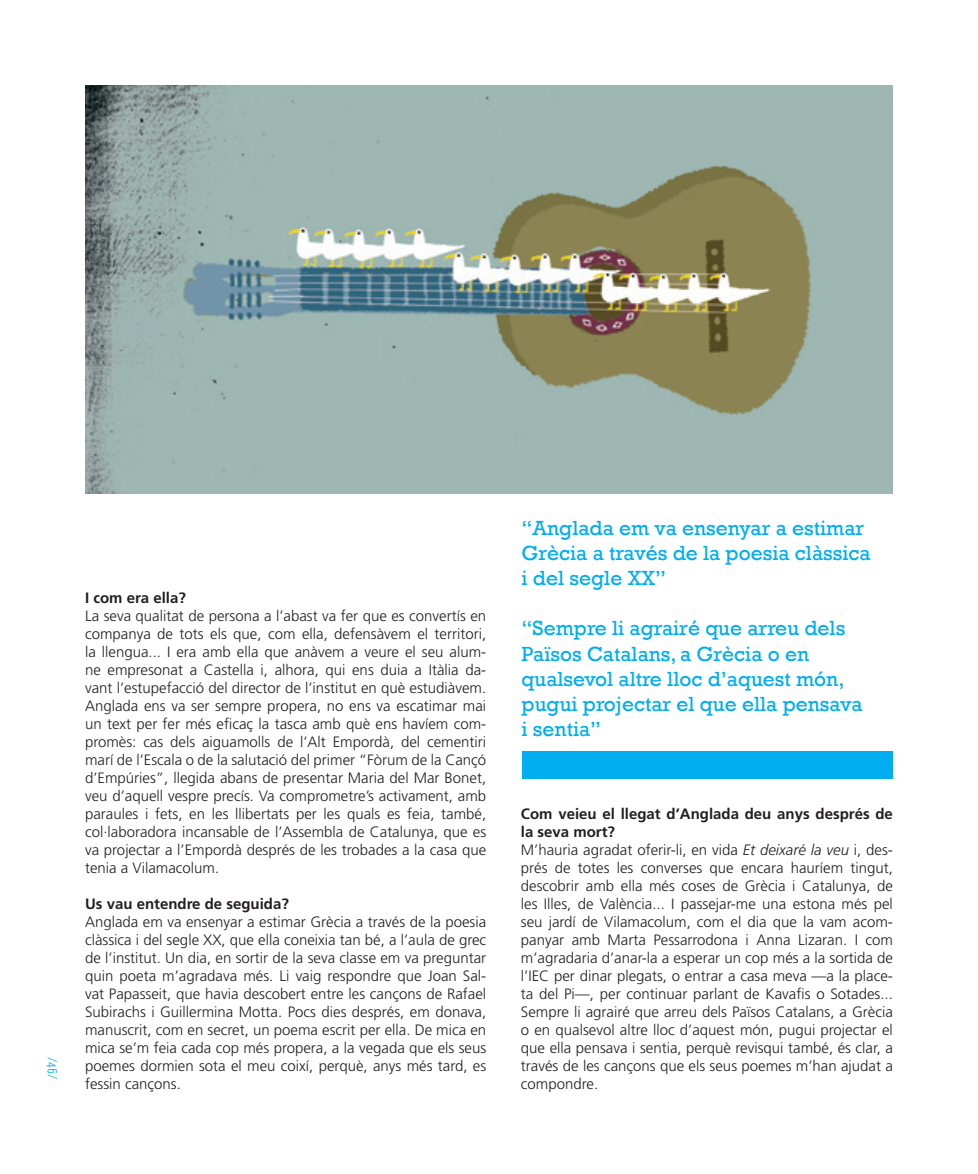
<style>
.page{position:relative;width:978px;height:1174px;background:#fff}
.page>*{position:absolute;margin:0;border:0;box-sizing:border-box;transform-origin:0 0}
.t1{font:21px/25.2px "Rockwell";color:#00aeef}
.t2{font:300 15px/18px "Frutiger LT";color:#231f20;text-align:justify}
.t3{font:700 15px/18px "Frutiger LT";color:#231f20}
.t4{font:13.5px "Solex";color:#00aeef}
.s1{font-style:italic}
</style>
<div class="page">
<div style="left:522px;top:751px;width:371px;height:27px;background:#00aeef"></div>
<img style="left:85px;top:85px;width:808px;height:408px">
<p class="t4" style="left:61px;top:1056px;width:24px;rotate:90deg">/46/</p>
<p class="t3" style="left:85px;top:588px;width:102px">I com era ella?</p>
<p class="t2" style="left:85px;top:607px;width:403px">La seva qualitat de persona a l’abast va fer que es convertís en companya de tots els que, com ella, defensàvem el territori, la llengua... I era amb ella que anàvem a veure el seu alum&shy;ne empresonat a Castella i, alhora, qui ens duia a Itàlia da&shy;vant l’estupefacció del director de l’institut en què estudiàvem.<br>Anglada ens va ser sempre propera, no ens va escatimar mai un text per fer més eficaç la tasca amb què ens havíem com&shy;promès: cas dels aiguamolls de l’Alt Empordà, del cementiri marí de l’Escala o de la salutació del primer “Fòrum de la Cançó d’Empúries”, llegida abans de presentar Maria del Mar Bonet, veu d’aquell vespre precís. Va comprometre’s activament, amb paraules i fets, en les llibertats per les quals es feia, també, col·laboradora incansable de l’Assembla de Catalunya, que es va projectar a l’Empordà després de les trobades a la casa que tenia a Vilamacolum.</p>
<p class="t3" style="left:85px;top:894px;width:205px">Us vau entendre de seguida?</p>
<p class="t2" style="left:85px;top:913px;width:403px">Anglada em va ensenyar a estimar Grècia a través de la poesia clàssica i del segle XX, que ella coneixia tan bé, a l’aula de grec de l’institut. Un dia, en sortir de la seva classe em va preguntar quin poeta m’agradava més. Li vaig respondre que Joan Sal&shy;vat Papasseit, que havia descobert entre les cançons de Rafael Subirachs i Guillermina Motta. Pocs dies després, em donava, manuscrit, com en secret, un poema escrit per ella. De mica en mica se’m feia cada cop més propera, a la vegada que els seus poemes dormien sota el meu coixí, perquè, anys més tard, es fessin cançons.</p>
<p class="t1" style="left:522px;top:515px;width:351px">“Anglada em va ensenyar a estimar<br>Grècia a través de la poesia clàssica</p>
<p class="t1" style="left:522px;top:565px;width:146px">i del segle XX”</p>
<p class="t1" style="left:522px;top:616px;width:342px">“Sempre li agrairé que arreu dels Països Catalans, a Grècia o en qualsevol altre lloc d’aquest món, pugui projectar el que ella pensava</p>
<p class="t1" style="left:522px;top:717px;width:81px">i sentia”</p>
<p class="t3" style="left:521px;top:804px;width:373px">Com veieu el llegat d’Anglada deu anys després de la seva mort?</p>
<p class="t2" style="left:521px;top:841px;width:374px">M’hauria agradat oferir-li, en vida <span class="s1">Et deixaré la veu</span> i, des&shy;prés de totes les converses que encara hauríem tingut, descobrir amb ella més coses de Grècia i Catalunya, de les Illes, de València... I passejar-me una estona més pel seu jardí de Vilamacolum, com el dia que la vam acom&shy;panyar amb Marta Pessarrodona i Anna Lizaran. I com m’agradaria d’anar-la a esperar un cop més a la sortida de l’IEC per dinar plegats, o entrar a casa meva —a la place&shy;ta del Pi—, per continuar parlant de Kavafis o Sotades...<br>Sempre li agrairé que arreu dels Països Catalans, a Grècia o en qualsevol altre lloc d’aquest món, pugui projectar el que ella pensava i sentia, perquè revisqui també, és clar, a través de les cançons que els seus poemes m’han ajudat a compondre.</p>
</div>
